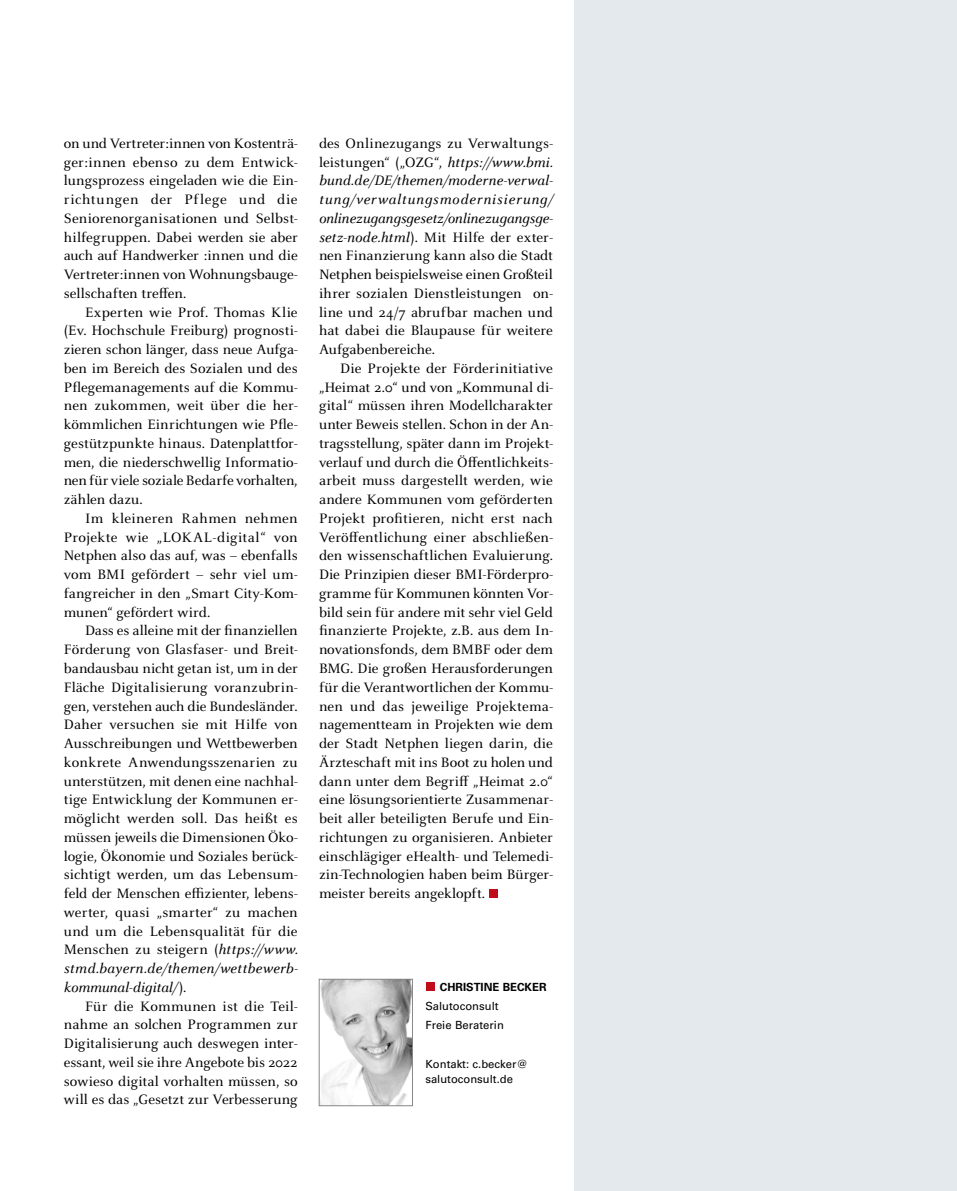
<style>
.page{position:relative;width:957px;height:1191px;background:#fff}
.page>*{position:absolute;margin:0;border:0;box-sizing:border-box;transform-origin:0 0}
.t1{font:15px/18.8px "Celeste OT";color:#000;text-align:justify}
.t2{font:11.25px/19.2px "Univers LT Std";color:#000}
.t3{font:700 11.25px "Univers LT Std";color:#000}
.s1{font-style:italic}
</style>
<div class="page">
<div style="left:489px;top:889px;width:8px;height:9px;background:#c10c1a"></div>
<div style="left:427px;top:982px;width:8px;height:8px;background:#c10c1a"></div>
<img style="left:321px;top:981px;width:90px;height:123px">
<div style="left:319px;top:979px;width:94px;height:127px;border:1px solid #878787"></div>
<div style="left:574px;top:0;width:383px;height:1191px;background:#e3e9ec"></div>
<p class="t1" style="left:64px;top:134px;width:235px">on und Vertreter:innen von Kostenträ&shy;ger:innen ebenso zu dem Entwick&shy;lungsprozess eingeladen wie die Ein&shy;richtungen der Pflege und die Seniorenorganisationen und Selbst&shy;hilfegruppen. Dabei werden sie aber auch auf Handwerker :innen und die Vertreter:innen von Wohnungsbauge&shy;sellschaften treffen.</p>
<p class="t1" style="left:64px;top:302px;width:235px;text-indent:21px">Experten wie Prof. Thomas Klie (Ev. Hochschule Freiburg) prognosti&shy;zieren schon länger, dass neue Aufga&shy;ben im Bereich des Sozialen und des Pflegemanagements auf die Kommu&shy;nen zukommen, weit über die her&shy;kömmlichen Einrichtungen wie Pfle&shy;gestützpunkte hinaus. Datenplattfor&shy;men, die niederschwellig Informatio&shy;nen für viele soziale Bedarfe vorhalten, zählen dazu.</p>
<p class="t1" style="left:64px;top:509px;width:235px;text-indent:21px">Im kleineren Rahmen nehmen Projekte wie „LOKAL-digital“ von Netphen also das auf, was – ebenfalls vom BMI gefördert – sehr viel um&shy;fangreicher in den „Smart City-Kom&shy;munen“ gefördert wird.</p>
<p class="t1" style="left:64px;top:621px;width:235px;text-indent:21px">Dass es alleine mit der finanziellen Förderung von Glasfaser- und Breit&shy;bandausbau nicht getan ist, um in der Fläche Digitalisierung voranzubrin&shy;gen, verstehen auch die Bundesländer.<br>Daher versuchen sie mit Hilfe von Ausschreibungen und Wettbewerben konkrete Anwendungsszenarien zu unterstützen, mit denen eine nachhal&shy;tige Entwicklung der Kommunen er&shy;möglicht werden soll. Das heißt es müssen jeweils die Dimensionen Öko&shy;logie, Ökonomie und Soziales berück&shy;sichtigt werden, um das Lebensum&shy;feld der Menschen effizienter, lebens&shy;werter, quasi „smarter“ zu machen und um die Lebensqualität für die Menschen zu steigern (<span class="s1">https://www. stmd.bayern.de/themen/wettbewerb&shy;kommunal-digital/</span>).</p>
<p class="t1" style="left:64px;top:996px;width:235px;text-indent:21px">Für die Kommunen ist die Teil&shy;nahme an solchen Programmen zur Digitalisierung auch deswegen inter&shy;essant, weil sie ihre Angebote bis 2022 sowieso digital vorhalten müssen, so will es das „Gesetzt zur Verbesserung</p>
<p class="t1" style="left:319px;top:134px;width:235px">des Onlinezugangs zu Verwaltungs&shy;leistungen“ („OZG“, <span class="s1">https://www.bmi. bund.de/DE/themen/moderne-verwal&shy;tung/verwaltungsmodernisierung/ onlinezugangsgesetz/onlinezugangsge&shy;setz-node.html</span>). Mit Hilfe der exter&shy;nen Finanzierung kann also die Stadt Netphen beispielsweise einen Großteil ihrer sozialen Dienstleistungen on&shy;line und 24/7 abrufbar machen und hat dabei die Blaupause für weitere Aufgabenbereiche.</p>
<p class="t1" style="left:319px;top:359px;width:235px;text-indent:21px">Die Projekte der Förderinitiative „Heimat 2.0“ und von „Kommunal di&shy;gital“ müssen ihren Modellcharakter unter Beweis stellen. Schon in der An&shy;tragsstellung, später dann im Projekt&shy;verlauf und durch die Öffentlichkeits&shy;arbeit muss dargestellt werden, wie andere Kommunen vom geförderten Projekt profitieren, nicht erst nach Veröffentlichung einer abschließen&shy;den wissenschaftlichen Evaluierung.<br>Die Prinzipien dieser BMI-Förderpro&shy;gramme für Kommunen könnten Vor&shy;bild sein für andere mit sehr viel Geld finanzierte Projekte, z.B. aus dem In&shy;novationsfonds, dem BMBF oder dem BMG. Die großen Herausforderungen für die Verantwortlichen der Kommu&shy;nen und das jeweilige Projektema&shy;nagementteam in Projekten wie dem der Stadt Netphen liegen darin, die Ärzteschaft mit ins Boot zu holen und dann unter dem Begriff „Heimat 2.0“ eine lösungsorientierte Zusammenar&shy;beit aller beteiligten Berufe und Ein&shy;richtungen zu organisieren. Anbieter einschlägiger eHealth- und Telemedi&shy;zin-Technologien haben beim Bürger&shy;meister bereits angeklopft.</p>
<p class="t3" style="left:440px;top:980px;width:108px">CHRISTINE BECKER</p>
<p class="t2" style="left:425px;top:996px;width:80px">Salutoconsult<br>Freie Beraterin</p>
<p class="t2" style="left:425px;top:1056px;width:104px;line-height:15px">Kontakt: c.becker@ salutoconsult.de</p>
</div>
